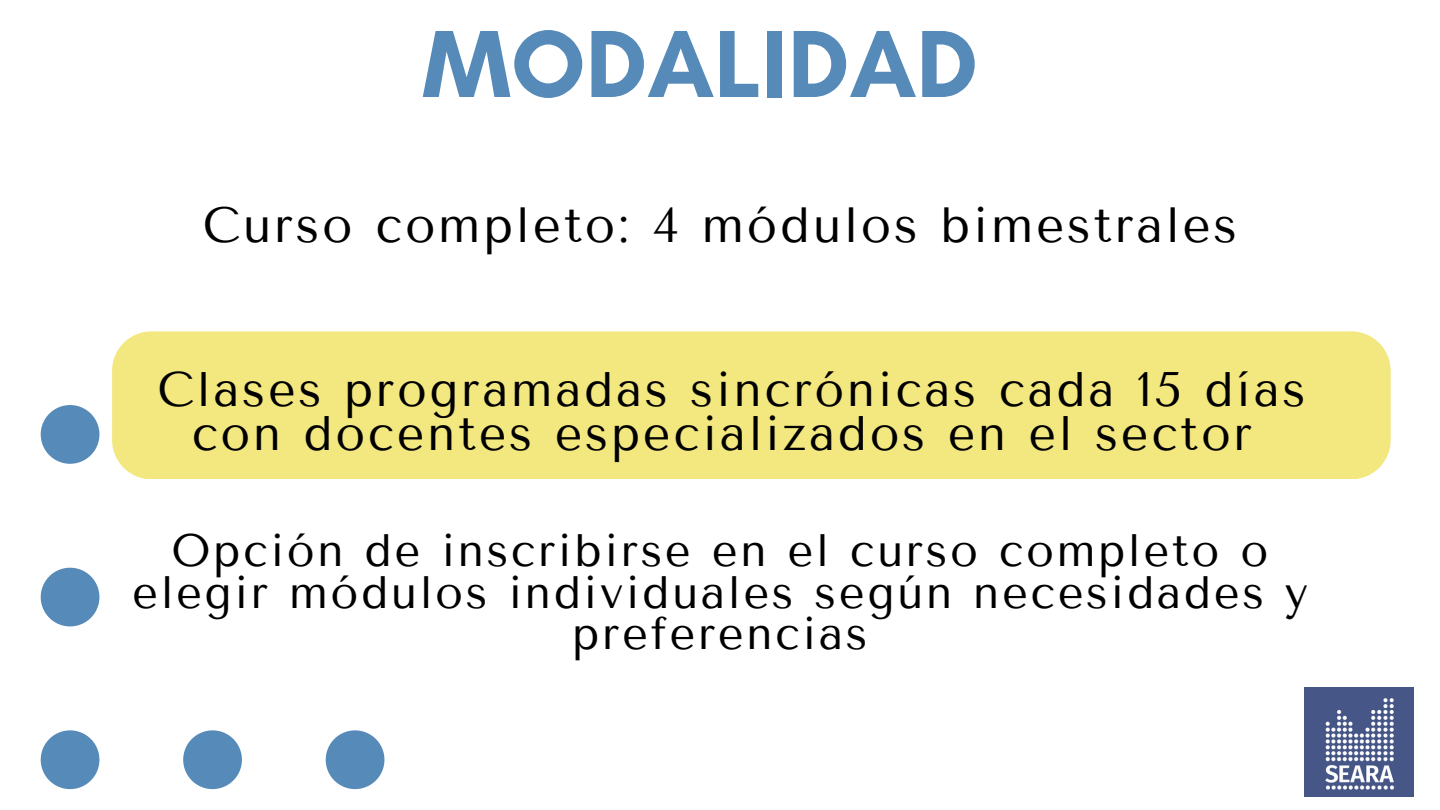
<style>
.page{position:relative;width:1440px;height:810px;background:#fff}
.page>*{position:absolute;margin:0;border:0;box-sizing:border-box;transform-origin:0 0}
.t1{font:700 97.1px "Glacial Indifference";color:#568ab9}
.t2{font:49.3px "Tenor Sans";letter-spacing:.055em;color:#000}
.t3{font:48.3px/44.2px "Tenor Sans";letter-spacing:.055em;color:#000;text-align:center}
.t4{font:45.3px/41.2px "Tenor Sans";letter-spacing:.055em;color:#000;text-align:center}
</style>
<div class="page">
<div style="left:112px;top:331px;width:1279px;height:147px;background:#f3e780"></div>
<svg style="left:326px;top:730px;width:58px;height:59px"></svg>
<svg style="left:183px;top:730px;width:59px;height:59px"></svg>
<svg style="left:41px;top:730px;width:58px;height:59px"></svg>
<svg style="left:41px;top:568px;width:58px;height:58px"></svg>
<svg style="left:41px;top:405px;width:58px;height:59px"></svg>
<img style="left:1305px;top:688px;width:109px;height:108px">
<p class="t1" style="left:422px;top:5px;width:557px">MODALIDAD</p>
<p class="t2" style="left:203px;top:197px;width:1036px">Curso completo: 4 módulos bimestrales</p>
<p class="t3" style="left:158px;top:368px;width:1150px">Clases programadas sincrónicas cada 15 días con docentes especializados en el sector</p>
<p class="t4" style="left:132px;top:531px;width:1177px">Opción de inscribirse en el curso completo o elegir módulos individuales según necesidades y preferencias</p>
</div>
